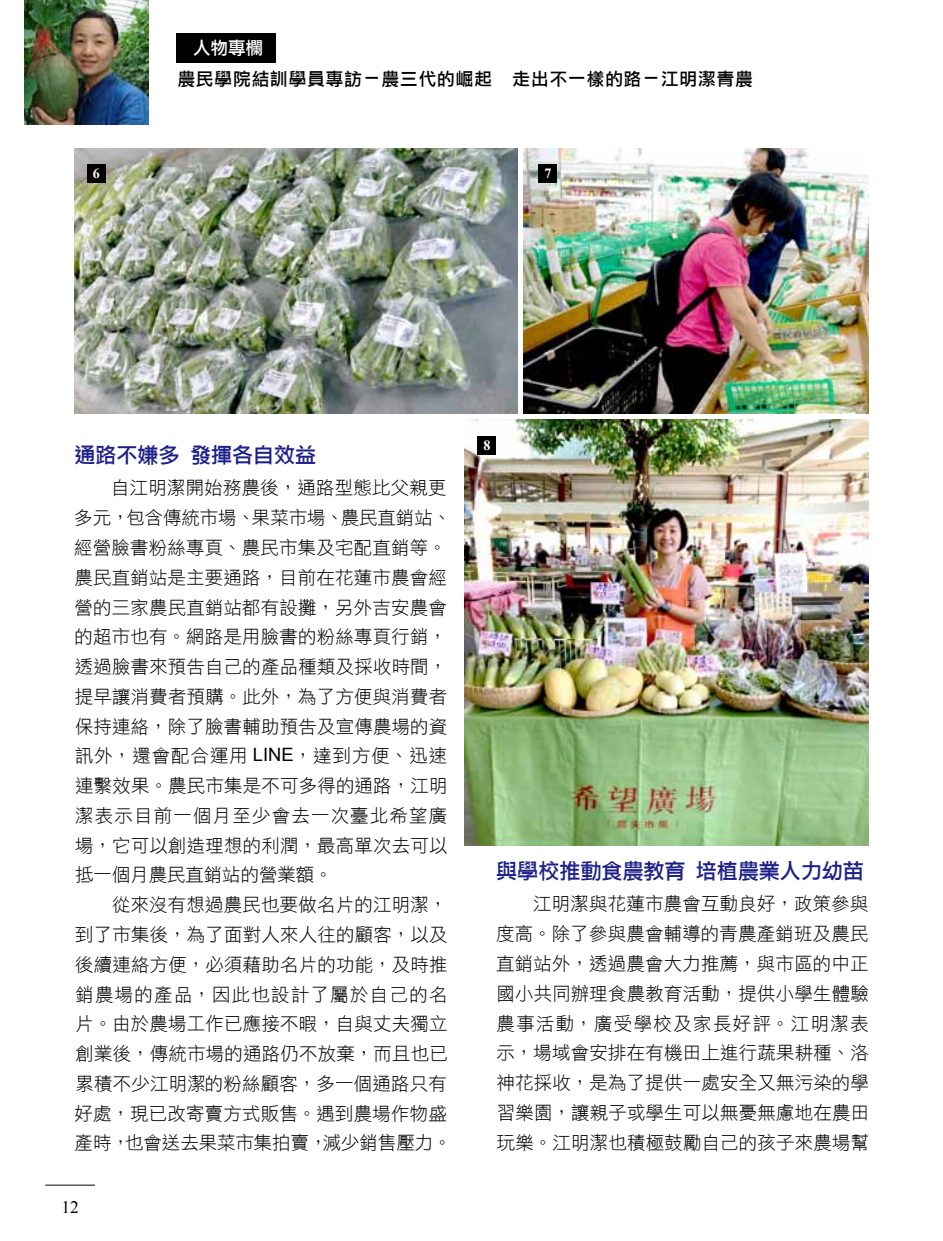
<style>
.page{position:relative;width:943px;height:1241px;background:#fff}
.page>*{position:absolute;margin:0;border:0;box-sizing:border-box;transform-origin:0 0}
.t1{font:21px "DF Li Hei Md WIN BF";color:#1d2088}
.t2{font:18.38px/29.8px "DF Hei W3 WIN BF";letter-spacing:.015em;color:#000}
.t3{font:17.5px "DF Li Hei Md WIN BF";letter-spacing:.06em;color:#000}
.t4{font:17.5px "DF Li Hei Md WIN BF";color:#fff}
.t5{font:17.5px "Times New Roman";color:#000}
.t6{font:700 14px "Times New Roman";color:#fff}
.s1{font-family:"Arial"}
</style>
<div class="page">
<div style="left:176px;top:33px;width:99px;height:30px;background:#000"></div>
<img style="left:465px;top:419px;width:403px;height:426px">
<img style="left:523px;top:149px;width:345px;height:264px">
<img style="left:74px;top:149px;width:443px;height:264px">
<div style="left:87px;top:164px;width:19px;height:19px;background:#000"></div>
<div style="left:538px;top:164px;width:19px;height:19px;background:#000"></div>
<div style="left:477px;top:436px;width:19px;height:19px;background:#000"></div>
<hr style="left:45px;top:1184px;width:50px;height:1px;background:#000">
<img style="left:25px;top:0;width:124px;height:124px">
<p class="t4" style="left:193px;top:39px;width:71px">人物專欄</p>
<p class="t3" style="left:177px;top:69px;width:577px">農民學院結訓學員專訪－農三代的崛起 走出不一樣的路－江明潔青農</p>
<p class="t6" style="left:93px;top:163px;width:8px">6</p>
<p class="t6" style="left:544px;top:163px;width:8px">7</p>
<p class="t1" style="left:74px;top:444px;width:243px">通路不嫌多 發揮各自效益</p>
<p class="t2" style="left:74px;top:473px;width:378px;text-indent:37px">自江明潔開始務農後，通路型態比父親更多元，包含傳統市場、果菜市場、農民直銷站、經營臉書粉絲專頁、農民市集及宅配直銷等。農民直銷站是主要通路，目前在花蓮市農會經營的三家農民直銷站都有設攤，另外吉安農會的超市也有。網路是用臉書的粉絲專頁行銷，透過臉書來預告自己的產品種類及採收時間，提早讓消費者預購。此外，為了方便與消費者保持連絡，除了臉書輔助預告及宣傳農場的資訊外，還會配合運用 <span class="s1">LINE</span>，達到方便、迅速連繫效果。農民市集是不可多得的通路，江明潔表示目前一個月至少會去一次臺北希望廣場，它可以創造理想的利潤，最高單次去可以抵一個月農民直銷站的營業額。</p>
<p class="t2" style="left:74px;top:889px;width:378px;text-indent:37px">從來沒有想過農民也要做名片的江明潔，到了市集後，為了面對人來人往的顧客，以及後續連絡方便，必須藉助名片的功能，及時推銷農場的產品，因此也設計了屬於自己的名片。由於農場工作已應接不暇，自與丈夫獨立創業後，傳統市場的通路仍不放棄，而且也已累積不少江明潔的粉絲顧客，多一個通路只有好處，現已改寄賣方式販售。遇到農場作物盛產時，也會送去果菜市集拍賣，減少銷售壓力。</p>
<p class="t5" style="left:61px;top:1195px;width:19px">12</p>
<p class="t6" style="left:483px;top:436px;width:8px">8</p>
<p class="t1" style="left:496px;top:859px;width:369px">與學校推動食農教育 培植農業人力幼苗</p>
<p class="t2" style="left:496px;top:888px;width:374px;text-align:justify;text-indent:37px">江明潔與花蓮市農會互動良好，政策參與度高。除了參與農會輔導的青農產銷班及農民直銷站外，透過農會大力推薦，與市區的中正國小共同辦理食農教育活動，提供小學生體驗農事活動，廣受學校及家長好評。江明潔表示，場域會安排在有機田上進行蔬果耕種、洛神花採收，是為了提供一處安全又無污染的學習樂園，讓親子或學生可以無憂無慮地在農田玩樂。江明潔也積極鼓勵自己的孩子來農場幫</p>
</div>
